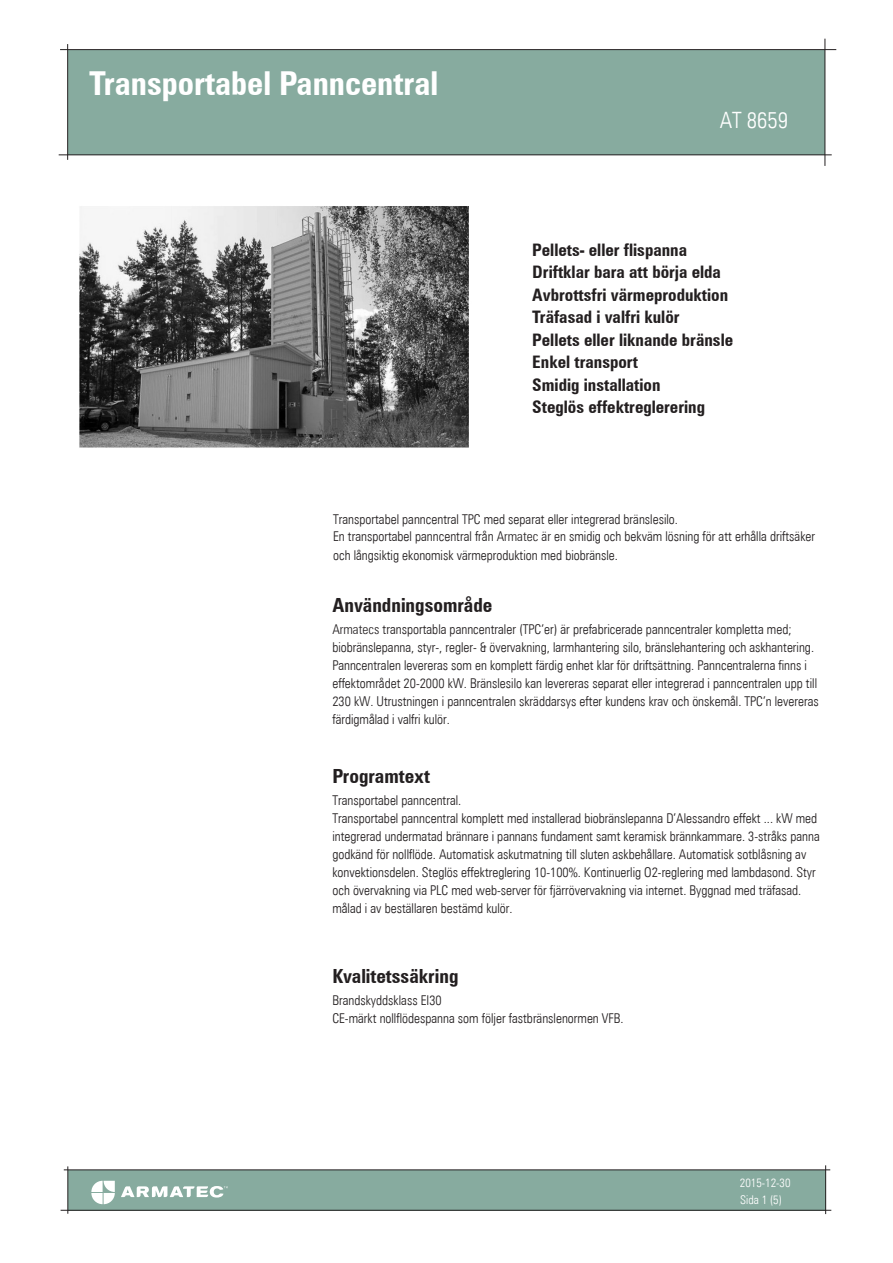
<style>
.page{position:relative;width:893px;height:1263px;background:#fff}
.page>*{position:absolute;margin:0;border:0;box-sizing:border-box;transform-origin:0 0}
.t1{font:700 condensed 33px "Zurich BT";color:#fff}
.t2{font:300 condensed 22.5px "Zurich BT";color:#fff}
.t3{font:700 condensed 19.5px "Zurich BT";color:#231f20}
.t4{font:700 condensed 17.25px/22.5px "Zurich BT";color:#231f20}
.t5{font:300 condensed 13.5px/18px "Zurich BT";color:#231f20}
.t6{font:300 condensed 12px "Zurich BT";color:#fff}
</style>
<div class="page">
<img style="left:79px;top:206px;width:390px;height:242px">
<div style="left:68px;top:50px;width:757px;height:105px;background:#87ab9f"></div>
<hr style="left:60px;top:49px;width:776px;height:1px;background:#231f20">
<hr style="left:59px;top:154px;width:773px;height:1px;background:#231f20">
<hr style="left:67px;top:44px;width:1px;height:116px;background:#231f20">
<hr style="left:825px;top:39px;width:1px;height:127px;background:#231f20">
<div style="left:68px;top:1170px;width:758px;height:40px;background:#87ab9f"></div>
<hr style="left:64px;top:1169px;width:766px;height:1px;background:#231f20">
<hr style="left:61px;top:1210px;width:770px;height:1px;background:#231f20">
<hr style="left:825px;top:1165px;width:1px;height:49px;background:#231f20">
<hr style="left:67px;top:1166px;width:1px;height:48px;background:#231f20">
<svg style="left:121px;top:1186px;width:107px;height:11px"></svg>
<svg style="left:91px;top:1181px;width:24px;height:23px"></svg>
<p class="t1" style="left:89px;top:63px;width:351px">Transportabel Panncentral</p>
<p class="t2" style="left:720px;top:106px;width:70px">AT 8659</p>
<p class="t4" style="left:532px;top:238px;width:202px">Pellets- eller flispanna<br>Driftklar bara att börja elda<br>Avbrottsfri värmeproduktion<br>Träfasad i valfri kulör<br>Pellets eller liknande bränsle<br>Enkel transport<br>Smidig installation<br>Steglös effektreglerering</p>
<p class="t5" style="left:333px;top:510px;width:484px;line-height:17.4px">Transportabel panncentral TPC med separat eller integrerad bränslesilo.<br>En transportabel panncentral från Armatec är en smidig och bekväm lösning för att erhålla driftsäker</p>
<p class="t5" style="left:333px;top:546px;width:286px">och långsiktig ekonomisk värmeproduktion med biobränsle.</p>
<p class="t3" style="left:332px;top:593px;width:161px">Användningsområde</p>
<p class="t5" style="left:332px;top:619px;width:488px">Armatecs transportabla panncentraler (TPC’er) är prefabricerade panncentraler kompletta med; biobränslepanna, styr-, regler- &amp; övervakning, larmhantering silo, bränslehantering och askhantering.<br>Panncentralen levereras som en komplett färdig enhet klar för driftsättning. Panncentralerna finns i effektområdet 20-2000 kW. Bränslesilo kan levereras separat eller integrerad i panncentralen upp till 230 kW. Utrustningen i panncentralen skräddarsys efter kundens krav och önskemål. TPC’n levereras färdigmålad i valfri kulör.</p>
<p class="t3" style="left:332px;top:764px;width:99px">Programtext</p>
<p class="t5" style="left:332px;top:791px;width:489px">Transportabel panncentral.<br>Transportabel panncentral komplett med installerad biobränslepanna D’Alessandro effekt ... kW med integrerad undermatad brännare i pannans fundament samt keramisk brännkammare. 3-stråks panna godkänd för nollflöde. Automatisk askutmatning till sluten askbehållare. Automatisk sotblåsning av konvektionsdelen. Steglös effektreglering 10-100%. Kontinuerlig O2-reglering med lambdasond. Styr och övervakning via PLC med web-server för fjärrövervakning via internet. Byggnad med träfasad. målad i av beställaren bestämd kulör.</p>
<p class="t3" style="left:332px;top:964px;width:128px">Kvalitetssäkring</p>
<p class="t5" style="left:332px;top:991px;width:293px">Brandskyddsklass EI30<br>CE-märkt nollflödespanna som följer fastbränslenormen VFB.</p>
<p class="t6" style="left:740px;top:1175px;width:52px">2015-12-30</p>
<p class="t6" style="left:740px;top:1192px;width:43px">Sida 1 (5)</p>
</div>
